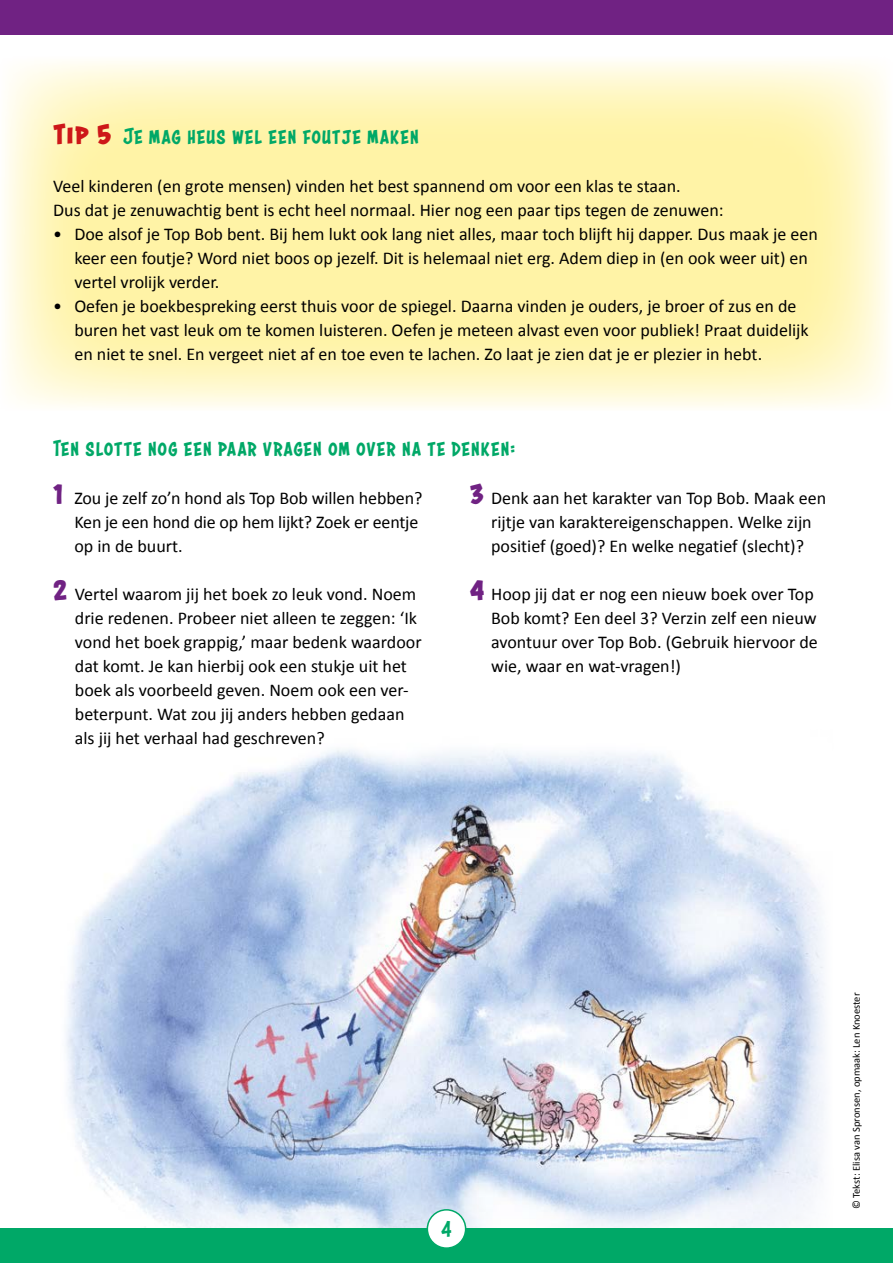
<style>
.page{position:relative;width:893px;height:1263px;background:#fff}
.page>*{position:absolute;margin:0;border:0;box-sizing:border-box;transform-origin:0 0}
.t1{font:24px "Astounder Squared BB";letter-spacing:.05em;color:#00a867}
.t2{font:18px/24px "Calibri";color:#000}
.t3{font:10.5px "Calibri";color:#000}
.s1{font-weight:700;font-size:30px;color:#cd1719}
.s2{font-family:"Astounder Squared BB";font-weight:700;font-size:30px;color:#702283}
</style>
<div class="page">
<img style="left:47px;top:749px;width:786px;height:480px">
<div style="left:0;top:1229px;width:893px;height:34px;background:#00a867"></div>
<div style="left:427px;top:1210px;width:39px;height:38px;background:#fff;border-radius:50%"></div>
<div style="left:427px;top:1209px;width:39px;height:40px;border:2px solid #00a867;border-radius:50%"></div>
<svg style="left:5px;top:61px;width:883px;height:346px;background:#fff5b8"></svg>
<div style="left:0;top:0;width:893px;height:34px;background:#702283"></div>
<h1 class="t1" style="left:53px;top:123px;width:367px"><span class="s1">Tip 5</span> Je mag heus wel een foutje maken</h1>
<p class="t2" style="left:53px;top:174px;width:672px">Veel kinderen (en grote mensen) vinden het best spannend om voor een klas te staan.<br>Dus dat je zenuwachtig bent is echt heel normaal. Hier nog een paar tips tegen de zenuwen:</p>
<p class="t2" style="left:74px;top:222px;width:745px;text-indent:-21px">• Doe alsof je Top Bob bent. Bij hem lukt ook lang niet alles, maar toch blijft hij dapper. Dus maak je een keer een foutje? Word niet boos op jezelf. Dit is helemaal niet erg. Adem diep in (en ook weer uit) en vertel vrolijk verder.</p>
<p class="t2" style="left:74px;top:294px;width:736px;text-indent:-21px">• Oefen je boekbespreking eerst thuis voor de spiegel. Daarna vinden je ouders, je broer of zus en de buren het vast leuk om te komen luisteren. Oefen je meteen alvast even voor publiek! Praat duidelijk en niet te snel. En vergeet niet af en toe even te lachen. Zo laat je zien dat je er plezier in hebt.</p>
<h1 class="t1" style="left:53px;top:435px;width:463px">Ten slotte nog een paar vragen om over na te denken:</h1>
<p class="t2" style="left:74px;top:486px;width:349px;text-indent:-21px"><span class="s2">1</span> Zou je zelf zo’n hond als Top Bob willen hebben?<br>Ken je een hond die op hem lijkt? Zoek er eentje op in de buurt.</p>
<p class="t2" style="left:75px;top:582px;width:348px;text-indent:-22px"><span class="s2">2</span> Vertel waarom jij het boek zo leuk vond. Noem drie redenen. Probeer niet alleen te zeggen: ‘Ik vond het boek grappig,’ maar bedenk waardoor dat komt. Je kan hierbij ook een stukje uit het boek als voorbeeld geven. Noem ook een ver&shy;beterpunt. Wat zou jij anders hebben gedaan als jij het verhaal had geschreven?</p>
<p class="t2" style="left:470px;top:486px;width:358px;text-align:center"><span class="s2">3</span> Denk aan het karakter van Top Bob. Maak een rijtje van karaktereigenschappen. Welke zijn positief (goed)? En welke negatief (slecht)?</p>
<p class="t2" style="left:491px;top:582px;width:328px;text-indent:-21px"><span class="s2">4</span> Hoop jij dat er nog een nieuw boek over Top Bob komt? Een deel 3? Verzin zelf een nieuw avontuur over Top Bob. (Gebruik hiervoor de wie, waar en wat-vragen!)</p>
<h1 class="t1" style="left:441px;top:1216px;width:12px">4</h1>
<p class="t3" style="left:850px;top:1209px;width:218px;rotate:-90deg">© Tekst: Elisa van Spronsen, opmaak: Len Knoester</p>
</div>
